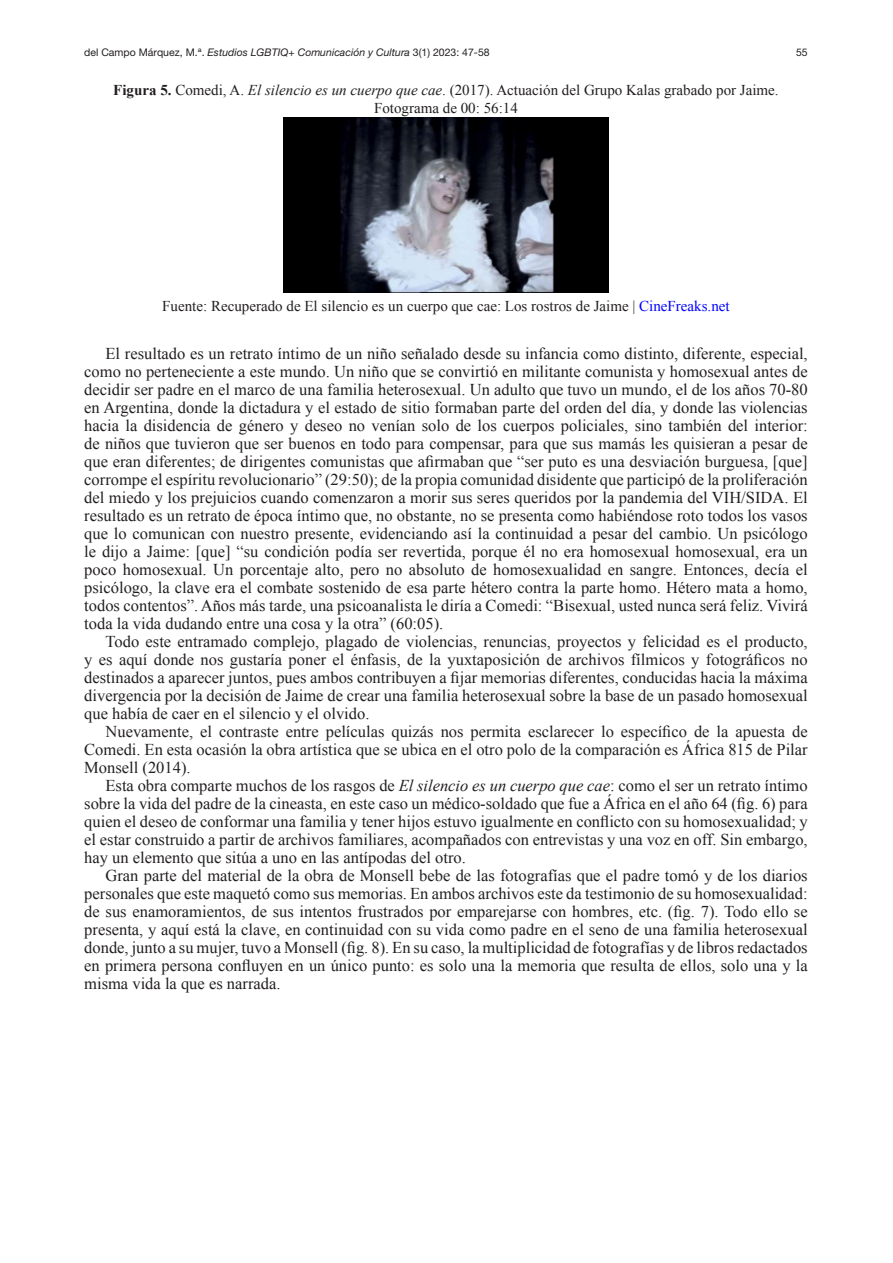
<style>
.page{position:relative;width:893px;height:1263px;background:#fff}
.page>*{position:absolute;margin:0;border:0;box-sizing:border-box;transform-origin:0 0}
.t1{font:16.5px/18px "Times New Roman";color:#231f20;text-align:justify}
.PieFiguras_Tablas_In{font:15px/18px "Times New Roman";color:#231f20;text-align:center}
.PieFiguras_Tablas_Fi{font:15px "Times New Roman";color:#231f20}
.t2{font:italic 10.5px "Helvetica Neue LT Pro";color:#231f20}
.t3{font:10.5px "Helvetica Neue LT Pro";color:#231f20}
.s1{font-style:normal}
.s2{font-weight:700}
.s3{font-style:italic}
.s4{color:#00f}
</style>
<div class="page">
<img style="left:283px;top:117px;width:325px;height:176px">
<p class="t2" style="left:84px;top:46px;width:407px"><span class="s1">del Campo Márquez, M.ª.</span> Estudios LGBTIQ+ Comunicación y Cultura <span class="s1">3(1) 2023: 47-58</span></p>
<p class="t3" style="left:795px;top:46px;width:13px">55</p>
<p class="PieFiguras_Tablas_In" style="left:113px;top:80px;width:666px"><span class="s2">Figura 5.</span> Comedi, A. <span class="s3">El silencio es un cuerpo que cae</span>. (2017). Actuación del Grupo Kalas grabado por Jaime.<br>Fotograma de 00: 56:14</p>
<p class="PieFiguras_Tablas_Fi" style="left:162px;top:296px;width:569px">Fuente: Recuperado de El silencio es un cuerpo que cae: Los rostros de Jaime | <span class="s4">CineFreaks.net</span></p>
<p class="t1" style="left:84px;top:344px;width:724px;text-indent:21px">El resultado es un retrato íntimo de un niño señalado desde su infancia como distinto, diferente, especial, como no perteneciente a este mundo. Un niño que se convirtió en militante comunista y homosexual antes de decidir ser padre en el marco de una familia heterosexual. Un adulto que tuvo un mundo, el de los años 70-80 en Argentina, donde la dictadura y el estado de sitio formaban parte del orden del día, y donde las violencias hacia la disidencia de género y deseo no venían solo de los cuerpos policiales, sino también del interior: de niños que tuvieron que ser buenos en todo para compensar, para que sus mamás les quisieran a pesar de que eran diferentes; de dirigentes comunistas que afirmaban que “ser puto es una desviación burguesa, [que] corrompe el espíritu revolucionario” (29:50); de la propia comunidad disidente que participó de la proliferación del miedo y los prejuicios cuando comenzaron a morir sus seres queridos por la pandemia del VIH/SIDA. El resultado es un retrato de época íntimo que, no obstante, no se presenta como habiéndose roto todos los vasos que lo comunican con nuestro presente, evidenciando así la continuidad a pesar del cambio. Un psicólogo le dijo a Jaime: [que] “su condición podía ser revertida, porque él no era homosexual homosexual, era un poco homosexual. Un porcentaje alto, pero no absoluto de homosexualidad en sangre. Entonces, decía el psicólogo, la clave era el combate sostenido de esa parte hétero contra la parte homo. Hétero mata a homo, todos contentos”. Años más tarde, una psicoanalista le diría a Comedi: “Bisexual, usted nunca será feliz. Vivirá toda la vida dudando entre una cosa y la otra” (60:05).</p>
<p class="t1" style="left:84px;top:632px;width:724px;text-indent:21px">Todo este entramado complejo, plagado de violencias, renuncias, proyectos y felicidad es el producto, y es aquí donde nos gustaría poner el énfasis, de la yuxtaposición de archivos fílmicos y fotográficos no destinados a aparecer juntos, pues ambos contribuyen a fijar memorias diferentes, conducidas hacia la máxima divergencia por la decisión de Jaime de crear una familia heterosexual sobre la base de un pasado homosexual que había de caer en el silencio y el olvido.</p>
<p class="t1" style="left:84px;top:722px;width:724px;text-indent:21px">Nuevamente, el contraste entre películas quizás nos permita esclarecer lo específico de la apuesta de Comedi. En esta ocasión la obra artística que se ubica en el otro polo de la comparación es África 815 de Pilar Monsell (2014).</p>
<p class="t1" style="left:84px;top:776px;width:724px;text-indent:21px">Esta obra comparte muchos de los rasgos de <span class="s3">El silencio es un cuerpo que cae</span>: como el ser un retrato íntimo sobre la vida del padre de la cineasta, en este caso un médico-soldado que fue a África en el año 64 (fig. 6) para quien el deseo de conformar una familia y tener hijos estuvo igualmente en conflicto con su homosexualidad; y el estar construido a partir de archivos familiares, acompañados con entrevistas y una voz en off. Sin embargo, hay un elemento que sitúa a uno en las antípodas del otro.</p>
<p class="t1" style="left:84px;top:866px;width:724px;text-indent:21px">Gran parte del material de la obra de Monsell bebe de las fotografías que el padre tomó y de los diarios personales que este maquetó como sus memorias. En ambos archivos este da testimonio de su homosexualidad: de sus enamoramientos, de sus intentos frustrados por emparejarse con hombres, etc. (fig. 7). Todo ello se presenta, y aquí está la clave, en continuidad con su vida como padre en el seno de una familia heterosexual donde, junto a su mujer, tuvo a Monsell (fig. 8). En su caso, la multiplicidad de fotografías y de libros redactados en primera persona confluyen en un único punto: es solo una la memoria que resulta de ellos, solo una y la misma vida la que es narrada.</p>
</div>
